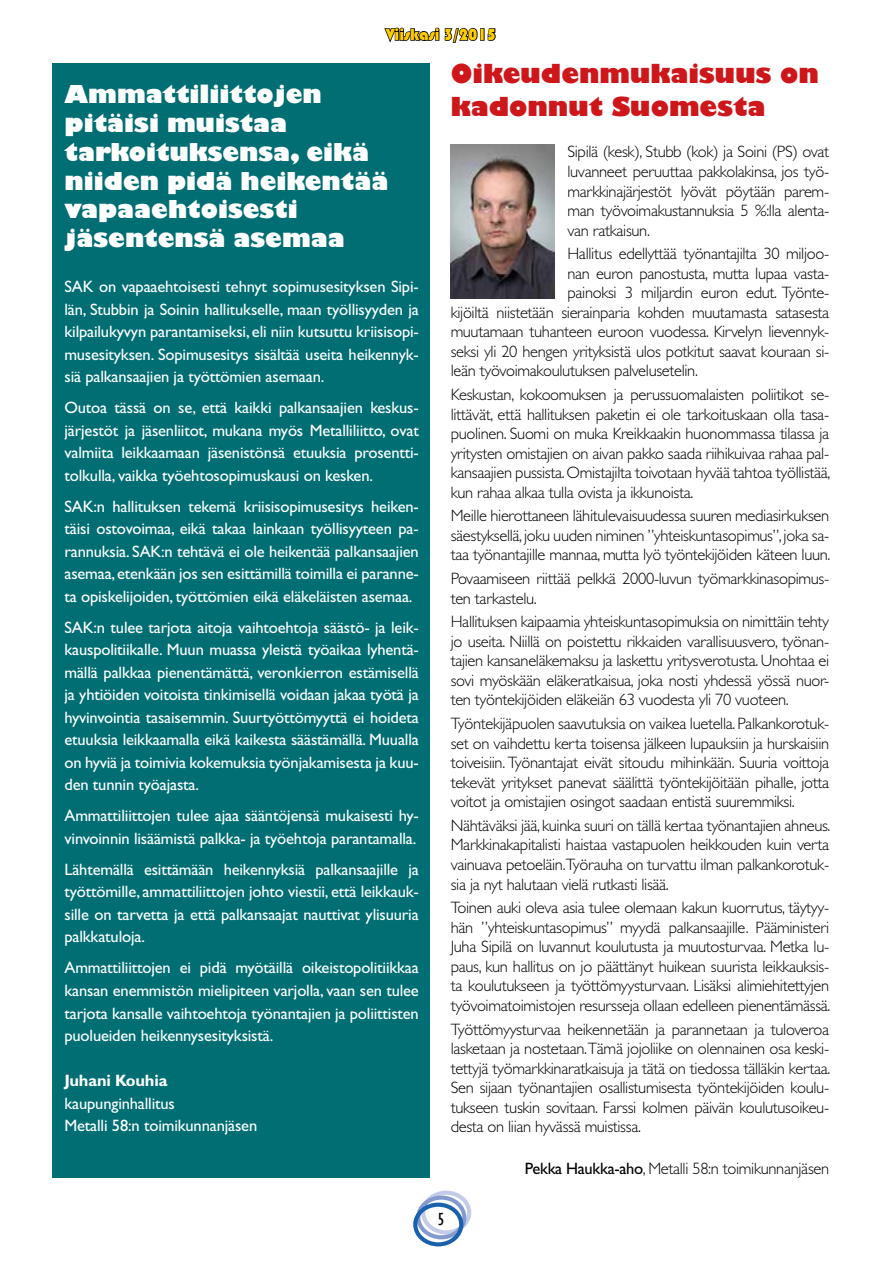
<style>
.page{position:relative;width:893px;height:1263px;background:#fff}
.page>*{position:absolute;margin:0;border:0;box-sizing:border-box;transform-origin:0 0}
.t1{font:800 25.5px/32.4px "Gill Sans";color:#cd171a}
.t2{font:800 24px/28.8px "Gill Sans";color:#fff}
.t3{font:condensed 18px "Gill Sans";color:#000}
.t4{font:300 16.5px/19.5px "Gill Sans";letter-spacing:-.02em;color:#000;text-align:justify}
.t5{font:16.5px/22.5px "Gill Sans";letter-spacing:-.01em;color:#fff;text-align:justify}
.t6{font:16.5px "Bauhaus 93";color:#fc0}
.t7{font:700 16.5px "Gill Sans";letter-spacing:-.01em;color:#fff}
.s1{font-weight:400}
</style>
<div class="page">
<svg style="left:384px;top:27px;width:94px;height:16px"></svg>
<div style="left:480px;top:28px;width:5px;height:13px;border:2px solid #000"></div>
<svg style="left:487px;top:28px;width:9px;height:13px"></svg>
<div style="left:421px;top:1190px;width:50px;height:44px;border:4px solid #c3cbe9;border-radius:50%"></div>
<div style="left:416px;top:1195px;width:50px;height:44px;border:4px solid #849acf;border-radius:50%"></div>
<div style="left:413px;top:1202px;width:50px;height:44px;border:4px solid #1961ac;border-radius:50%"></div>
<div style="left:52px;top:64px;width:377px;height:1114px;background:#006e73"></div>
<img style="left:451px;top:144px;width:104px;height:154px">
<p class="t6" style="left:386px;top:25px;width:112px">Viiskasi 3/2015</p>
<h2 class="t2" style="left:64px;top:82px;width:325px">Ammattiliittojen pitäisi muistaa tarkoituksensa, eikä niiden pidä heikentää vapaaehtoisesti jäsentensä asemaa</h2>
<p class="t5" style="left:64px;top:276px;width:356px">SAK on vapaaehtoisesti tehnyt sopimusesityksen Sipi&shy;län, Stubbin ja Soinin hallitukselle, maan työllisyyden ja kilpailukyvyn parantamiseksi, eli niin kutsuttu kriisisopi&shy;musesityksen. Sopimusesitys sisältää useita heikennyk&shy;siä palkansaajien ja työttömien asemaan.</p>
<p class="t5" style="left:64px;top:397px;width:356px">Outoa tässä on se, että kaikki palkansaajien keskus&shy;järjestöt ja jäsenliitot, mukana myös Metalliliitto, ovat valmiita leikkaamaan jäsenistönsä etuuksia prosentti&shy;tolkulla, vaikka työehtosopimuskausi on kesken.</p>
<p class="t5" style="left:64px;top:495px;width:356px">SAK:n hallituksen tekemä kriisisopimusesitys heiken&shy;täisi ostovoimaa, eikä takaa lainkaan työllisyyteen pa&shy;rannuksia. SAK:n tehtävä ei ole heikentää palkansaajien asemaa, etenkään jos sen esittämillä toimilla ei paranne&shy;ta opiskelijoiden, työttömien eikä eläkeläisten asemaa.</p>
<p class="t5" style="left:64px;top:616px;width:356px">SAK:n tulee tarjota aitoja vaihtoehtoja säästö- ja leik&shy;kauspolitiikalle. Muun muassa yleistä työaikaa lyhentä&shy;mällä palkkaa pienentämättä, veronkierron estämisellä ja yhtiöiden voitoista tinkimisellä voidaan jakaa työtä ja hyvinvointia tasaisemmin. Suurtyöttömyyttä ei hoideta etuuksia leikkaamalla eikä kaikesta säästämällä. Muualla on hyviä ja toimivia kokemuksia työnjakamisesta ja kuu&shy;den tunnin työajasta.</p>
<p class="t5" style="left:64px;top:805px;width:356px">Ammattiliittojen tulee ajaa sääntöjensä mukaisesti hy&shy;vinvoinnin lisäämistä palkka- ja työehtoja parantamalla.</p>
<p class="t5" style="left:64px;top:858px;width:356px">Lähtemällä esittämään heikennyksiä palkansaajille ja työttömille, ammattiliittojen johto viestii, että leikkauk&shy;sille on tarvetta ja että palkansaajat nauttivat ylisuuria palkkatuloja.</p>
<p class="t5" style="left:64px;top:957px;width:356px">Ammattiliittojen ei pidä myötäillä oikeistopolitiikkaa kansan enemmistön mielipiteen varjolla, vaan sen tulee tarjota kansalle vaihtoehtoja työnantajien ja poliittisten puolueiden heikennysesityksistä.</p>
<p class="t7" style="left:64px;top:1071px;width:105px">Juhani Kouhia</p>
<p class="t5" style="left:64px;top:1092px;width:194px">kaupunginhallitus<br>Metalli 58:n toimikunnanjäsen</p>
<h1 class="t1" style="left:451px;top:59px;width:370px">Oikeudenmukaisuus on kadonnut Suomesta</h1>
<p class="t4" style="left:567px;top:142px;width:263px">Sipilä (kesk), Stubb (kok) ja Soini (PS) ovat luvanneet peruuttaa pakkolakinsa, jos työ&shy;markkinajärjestöt lyövät pöytään parem&shy;man työvoimakustannuksia 5 %:lla alenta&shy;van ratkaisun.</p>
<p class="t4" style="left:567px;top:244px;width:263px">Hallitus edellyttää työnantajilta 30 miljoo-</p>
<p class="t4" style="left:567px;top:264px;width:263px">nan euron panostusta, mutta lupaa vasta-</p>
<p class="t4" style="left:567px;top:283px;width:263px">painoksi 3 miljardin euron edut. Työnte-</p>
<p class="t4" style="left:451px;top:303px;width:380px">kijöiltä niistetään sierainparia kohden muutamasta satasesta</p>
<p class="t4" style="left:451px;top:322px;width:380px">muutamaan tuhanteen euroon vuodessa. Kirvelyn lievennyk-</p>
<p class="t4" style="left:451px;top:342px;width:380px">seksi yli 20 hengen yrityksistä ulos potkitut saavat kouraan si-</p>
<p class="t4" style="left:451px;top:361px;width:249px">leän työvoimakoulutuksen palvelusetelin.</p>
<p class="t4" style="left:451px;top:385px;width:381px">Keskustan, kokoomuksen ja perussuomalaisten poliitikot se&shy;littävät, että hallituksen paketin ei ole tarkoituskaan olla tasa&shy;puolinen. Suomi on muka Kreikkaakin huonommassa tilassa ja yritysten omistajien on aivan pakko saada riihikuivaa rahaa pal&shy;kansaajien pussista. Omistajilta toivotaan hyvää tahtoa työllistää, kun rahaa alkaa tulla ovista ja ikkunoista.</p>
<p class="t4" style="left:451px;top:506px;width:381px">Meille hierottaneen lähitulevaisuudessa suuren mediasirkuksen säestyksellä, joku uuden niminen ”yhteiskuntasopimus”, joka sa&shy;taa työnantajille mannaa, mutta lyö työntekijöiden käteen luun.</p>
<p class="t4" style="left:451px;top:569px;width:380px">Povaamiseen riittää pelkkä 2000-luvun työmarkkinasopimus&shy;ten tarkastelu.</p>
<p class="t4" style="left:451px;top:612px;width:380px">Hallituksen kaipaamia yhteiskuntasopimuksia on nimittäin tehty jo useita. Niillä on poistettu rikkaiden varallisuusvero, työnan&shy;tajien kansaneläkemaksu ja laskettu yritysverotusta. Unohtaa ei sovi myöskään eläkeratkaisua, joka nosti yhdessä yössä nuor&shy;ten työntekijöiden eläkeiän 63 vuodesta yli 70 vuoteen.</p>
<p class="t4" style="left:451px;top:714px;width:380px">Työntekijäpuolen saavutuksia on vaikea luetella. Palkankorotuk&shy;set on vaihdettu kerta toisensa jälkeen lupauksiin ja hurskaisiin toiveisiin. Työnantajat eivät sitoudu mihinkään. Suuria voittoja tekevät yritykset panevat säälittä työntekijöitään pihalle, jotta voitot ja omistajien osingot saadaan entistä suuremmiksi.</p>
<p class="t4" style="left:451px;top:816px;width:381px">Nähtäväksi jää, kuinka suuri on tällä kertaa työnantajien ahneus.<br>Markkinakapitalisti haistaa vastapuolen heikkouden kuin verta vainuava petoeläin.Työrauha on turvattu ilman palkankorotuk&shy;sia ja nyt halutaan vielä rutkasti lisää.</p>
<p class="t4" style="left:451px;top:898px;width:381px">Toinen auki oleva asia tulee olemaan kakun kuorrutus, täytyy&shy;hän ”yhteiskuntasopimus” myydä palkansaajille. Pääministeri Juha Sipilä on luvannut koulutusta ja muutosturvaa. Metka lu&shy;paus, kun hallitus on jo päättänyt huikean suurista leikkauksis&shy;ta koulutukseen ja työttömyysturvaan. Lisäksi alimiehitettyjen työvoimatoimistojen resursseja ollaan edelleen pienentämässä.</p>
<p class="t4" style="left:451px;top:1019px;width:381px">Työttömyysturvaa heikennetään ja parannetaan ja tuloveroa lasketaan ja nostetaan.Tämä jojoliike on olennainen osa keski&shy;tettyjä työmarkkinaratkaisuja ja tätä on tiedossa tälläkin kertaa.<br>Sen sijaan työnantajien osallistumisesta työntekijöiden koulu&shy;tukseen tuskin sovitaan. Farssi kolmen päivän koulutusoikeu&shy;desta on liian hyvässä muistissa.</p>
<p class="t4" style="left:525px;top:1159px;width:306px"><span class="s1">Pekka Haukka-aho</span>, Metalli 58:n toimikunnanjäsen</p>
<p class="t3" style="left:438px;top:1208px;width:8px">5</p>
</div>
